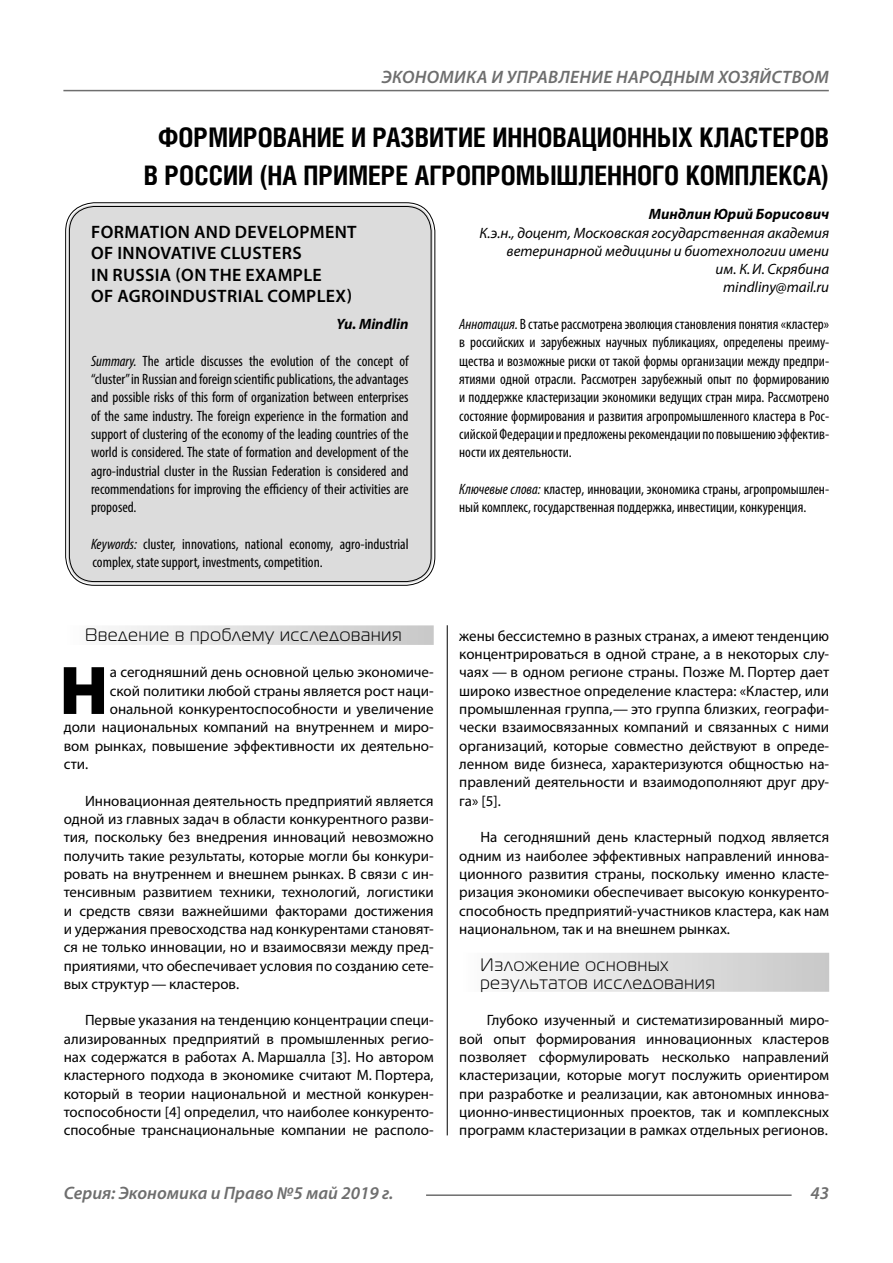
<style>
.page{position:relative;width:893px;height:1263px;background:#fff}
.page>*{position:absolute;margin:0;border:0;box-sizing:border-box;transform-origin:0 0}
.Bukvica{font:900 69.3px "Myriad Pro";color:#000}
.Header{font:700 27px/37.5px "Helios Cond";color:#000;text-align:center}
.Header-eng{font:600 18px/21.6px "Myriad Pro";letter-spacing:.02em;color:#000}
.t1{font:italic 600 18px "Myriad Pro";color:#6e6e6e}
.Subheader_2lines{font:18px/18.3px "Magistral C";letter-spacing:.05em;color:#000}
.Subheader{font:18px "Magistral C";letter-spacing:.05em;color:#000}
.Normal{font:15px/18.3px "Myriad Pro";color:#000;text-align:justify}
.Annotation-eng{font:condensed 15px/18.3px "Myriad Pro";color:#000;text-align:justify}
.Annotation-rus{font:condensed 15px/18.3px "Myriad Pro";color:#000;text-align:justify}
.Bukvica-2{font:15px "Myriad Pro";color:#000}
.Author-doc{font:italic 15px/18.3px "Myriad Pro";color:#000;text-align:right}
.Author{font:italic 700 15px "Myriad Pro";color:#000}
.Author-email{font:italic 15px "Myriad Pro";color:#000}
.Author-eng{font:italic 700 15px "Myriad Pro";color:#000}
.s1{font-style:italic}
</style>
<div class="page">
<hr style="left:447px;top:128px;width:1px;height:1007px;background:#000">
<div style="left:43px;top:0;width:786px;height:625px;background:#fff"></div>
<div style="left:64px;top:625px;width:370px;height:20px;background:linear-gradient(to right,#fcfcfc,#c8c8c8)"></div>
<div style="left:459px;top:953px;width:370px;height:39px;background:linear-gradient(to right,#fcfcfc,#c8c8c8)"></div>
<div style="left:68px;top:205px;width:365px;height:378px;background:#dcdcdc;border-radius:27px"></div>
<hr style="left:63px;top:90px;width:766px;height:1px;background:#6e6e6e">
<hr style="left:426px;top:1194px;width:366px;height:2px;background:#6e6e6e">
<p class="t1" style="left:382px;top:66px;width:24px">Экономика</p>
<p class="t1" style="left:491px;top:66px;width:37px">и управление</p>
<p class="t1" style="left:616px;top:66px;width:13px">народн</p>
<p class="t1" style="left:686px;top:66px;width:44px">ым хозя</p>
<p class="t1" style="left:760px;top:66px;width:25px">йством</p>
<p class="Header" style="left:144px;top:118px;width:687px">ФОРМИРОВАНИЕ И РАЗВИТИЕ ИННОВАЦИОННЫХ КЛАСТЕРОВ<br>В РОССИИ (НА ПРИМЕРЕ АГРОПРОМЫШЛЕННОГО КОМПЛЕКСА)</p>
<p class="Author" style="left:649px;top:204px;width:182px">Миндлин Юрий Борисович</p>
<p class="Author-doc" style="left:480px;top:223px;width:351px">К.э.н., доцент, Московская государственная академия ветеринарной медицины и биотехнологии имени<br>им. К.И. Скрябина</p>
<p class="Author-email" style="left:723px;top:278px;width:108px">mindliny@mail.ru</p>
<p class="Annotation-rus" style="left:459px;top:315px;width:371px"><span class="s1">Аннотация.</span> В статье рассмотрена эволюция становления понятия «кластер» в российских и зарубежных научных публикациях, определены преиму&shy;щества и возможные риски от такой формы организации между предпри&shy;ятиями одной отрасли. Рассмотрен зарубежный опыт по формированию и поддержке кластеризации экономики ведущих стран мира. Рассмотрено состояние формирования и развития агропромышленного кластера в Рос&shy;сийской Федерации и предложены рекомендации по повышению эффектив&shy;ности их деятельности.</p>
<p class="Annotation-rus" style="left:459px;top:480px;width:371px"><span class="s1">Ключевые слова:</span> кластер, инновации, экономика страны, агропромышлен&shy;ный комплекс, государственная поддержка, инвестиции, конкуренция.</p>
<p class="Header-eng" style="left:91px;top:220px;width:267px">FORMATION AND DEVELOPMENT<br>OF INNOVATIVE CLUSTERS<br>IN RUSSIA (ON THE EXAMPLE<br>OF AGROINDUSTRIAL COMPLEX)</p>
<p class="Author-eng" style="left:337px;top:314px;width:73px">Yu. Mindlin</p>
<p class="Annotation-eng" style="left:91px;top:351px;width:319px"><span class="s1">Summary.</span> The article discusses the evolution of the concept of “cluster” in Russian and foreign scientific publications, the advantages and possible risks of this form of organization between enterprises of the same industry. The foreign experience in the formation and support of clustering of the economy of the leading countries of the world is considered. The state of formation and development of the agro-industrial cluster in the Russian Federation is considered and recommendations for improving the efficiency of their activities are proposed.</p>
<p class="Annotation-eng" style="left:91px;top:535px;width:319px"><span class="s1">Keywords:</span> cluster, innovations, national economy, agro-industrial complex, state support, investments, competition.</p>
<p class="Subheader" style="left:85px;top:625px;width:318px">Введение в проблему исследования</p>
<p class="Bukvica" style="left:59px;top:644px;width:50px">Н</p>
<p class="Bukvica-2" style="left:110px;top:663px;width:325px">а сегодняшний день основной целью экономиче-</p>
<p class="Bukvica-2" style="left:110px;top:681px;width:325px">ской политики любой страны является рост наци-</p>
<p class="Bukvica-2" style="left:110px;top:700px;width:325px">ональной конкурентоспособности и увеличение</p>
<p class="Bukvica-2" style="left:64px;top:718px;width:371px">доли национальных компаний на внутреннем и миро-</p>
<p class="Bukvica-2" style="left:64px;top:736px;width:371px">вом рынках, повышение эффективности их деятельно-</p>
<p class="Bukvica-2" style="left:64px;top:755px;width:26px">сти.</p>
<p class="Normal" style="left:64px;top:791px;width:371px;text-indent:21px">Инновационная деятельность предприятий является одной из главных задач в области конкурентного разви&shy;тия, поскольку без внедрения инноваций невозможно получить такие результаты, которые могли бы конкури&shy;ровать на внутреннем и внешнем рынках. В связи с ин&shy;тенсивным развитием техники, технологий, логистики и средств связи важнейшими факторами достижения и удержания превосходства над конкурентами становят&shy;ся не только инновации, но и взаимосвязи между пред&shy;приятиями, что обеспечивает условия по созданию сете&shy;вых структур — кластеров.</p>
<p class="Normal" style="left:64px;top:1011px;width:371px;text-indent:21px">Первые указания на тенденцию концентрации специ&shy;ализированных предприятий в промышленных регио&shy;нах содержатся в работах А. Маршалла [3]. Но автором кластерного подхода в экономике считают М. Портера, который в теории национальной и местной конкурен&shy;тоспособности [4] определил, что наиболее конкуренто&shy;способные транснациональные компании не располо-</p>
<p class="Normal" style="left:459px;top:626px;width:371px">жены бессистемно в разных странах, а имеют тенденцию концентрироваться в одной стране, а в некоторых слу&shy;чаях — в одном регионе страны. Позже М. Портер дает широко известное определение кластера: «Кластер, или промышленная группа,— это группа близких, географи&shy;чески взаимосвязанных компаний и связанных с ними организаций, которые совместно действуют в опреде&shy;ленном виде бизнеса, характеризуются общностью на&shy;правлений деятельности и взаимодополняют друг дру&shy;га» [5].</p>
<p class="Normal" style="left:459px;top:828px;width:371px;text-indent:21px">На сегодняшний день кластерный подход является одним из наиболее эффективных направлений иннова&shy;ционного развития страны, поскольку именно класте&shy;ризация экономики обеспечивает высокую конкуренто&shy;способность предприятий-участников кластера, как нам национальном, так и на внешнем рынках.</p>
<p class="Subheader_2lines" style="left:480px;top:955px;width:236px">Изложение основных результатов исследования</p>
<p class="Normal" style="left:459px;top:1011px;width:371px;text-indent:27px">Глубоко изученный и систематизированный миро&shy;вой опыт формирования инновационных кластеров позволяет сформулировать несколько направлений кластеризации, которые могут послужить ориентиром при разработке и реализации, как автономных иннова&shy;ционно-инвестиционных проектов, так и комплексных программ кластеризации в рамках отдельных регионов.</p>
<p class="t1" style="left:64px;top:1182px;width:331px">Серия: Экономика и Право №5 май 2019 г.</p>
<p class="t1" style="left:810px;top:1182px;width:20px">43</p>
</div>
